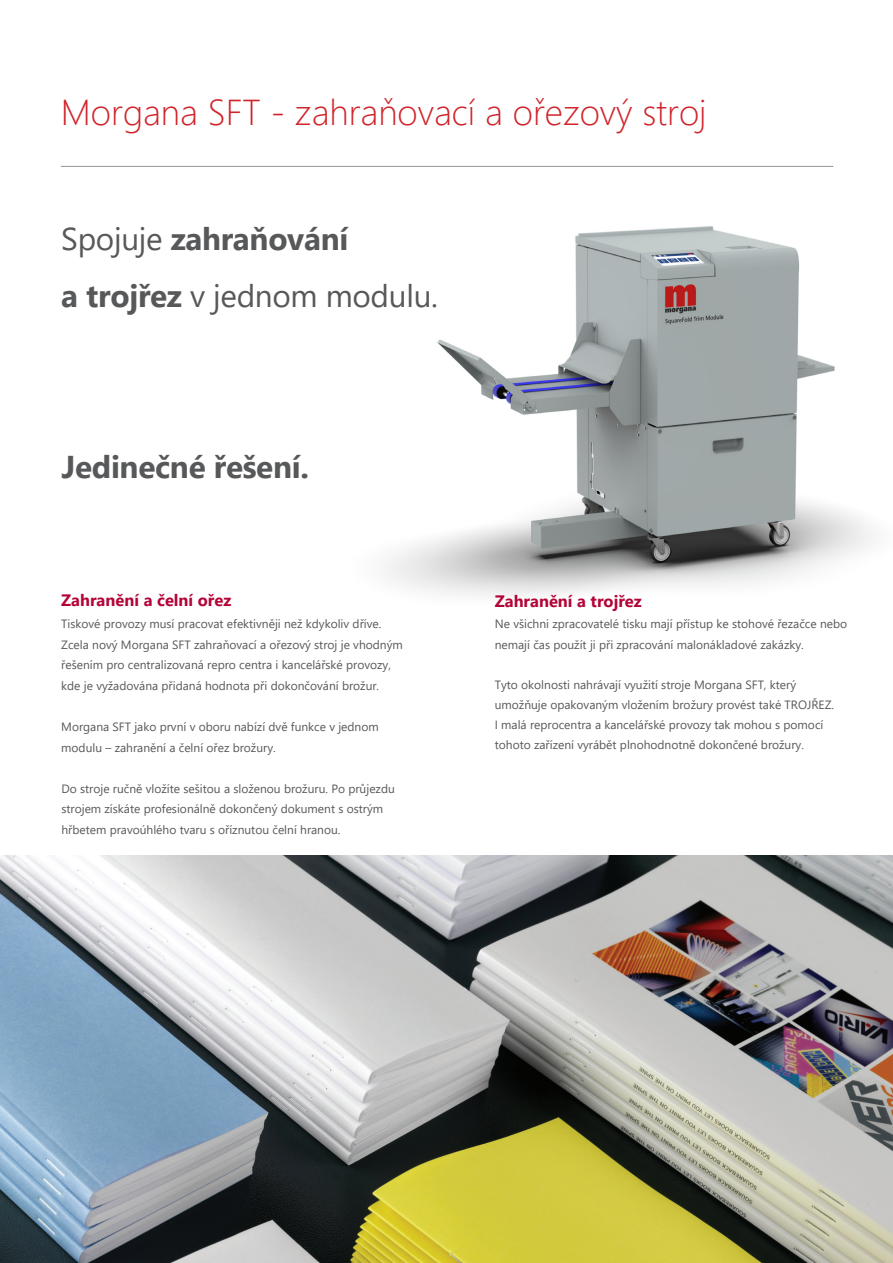
<style>
.page{position:relative;width:893px;height:1263px;background:#fff}
.page>*{position:absolute;margin:0;border:0;box-sizing:border-box;transform-origin:0 0}
.t1{font:300 36px "Segoe UI";color:#d1232a}
.t2{font:31.5px/57px "Segoe UI";letter-spacing:-.01em;color:#57585a}
.t3{font:700 31.5px "Segoe UI";letter-spacing:-.01em;color:#57585a}
.Main_body_text_v2_12{font:700 16.5px "Segoe UI";color:#b30437}
.Main_body_text_v2_12-2{font:12px/20.5px "Segoe UI";color:#57585a}
.s1{font-weight:700}
</style>
<div class="page">
<img style="left:385px;top:226px;width:487px;height:369px">
<img style="left:0;top:856px;width:893px;height:407px">
<hr style="left:61px;top:166px;width:772px;height:1px;background:#939598">
<p class="t1" style="left:61px;top:78px;width:647px">Morgana SFT - zahraňovací a ořezový stroj</p>
<p class="t2" style="left:61px;top:207px;width:378px">Spojuje <span class="s1">zahraňování<br>a trojřez</span> v jednom modulu.</p>
<p class="t3" style="left:61px;top:437px;width:249px">Jedinečné řešení.</p>
<p class="Main_body_text_v2_12" style="left:61px;top:584px;width:172px">Zahranění a čelní ořez</p>
<p class="Main_body_text_v2_12-2" style="left:61px;top:613px;width:343px">Tiskové provozy musí pracovat efektivněji než kdykoliv dříve.<br>Zcela nový Morgana SFT zahraňovací a ořezový stroj je vhodným řešením pro centralizovaná repro centra i kancelářské provozy, kde je vyžadována přidaná hodnota při dokončování brožur.</p>
<p class="Main_body_text_v2_12-2" style="left:61px;top:716px;width:319px">Morgana SFT jako první v oboru nabízí dvě funkce v jednom modulu – zahranění a čelní ořez brožury.</p>
<p class="Main_body_text_v2_12-2" style="left:61px;top:777px;width:335px">Do stroje ručně vložíte sešitou a složenou brožuru. Po průjezdu strojem získáte profesionálně dokončený dokument s ostrým hřbetem pravoúhlého tvaru s oříznutou čelní hranou.</p>
<p class="Main_body_text_v2_12" style="left:495px;top:585px;width:148px">Zahranění a trojřez</p>
<p class="Main_body_text_v2_12-2" style="left:495px;top:613px;width:354px;line-height:20.1px">Ne všichni zpracovatelé tisku mají přístup ke stohové řezačce nebo nemají čas použít ji při zpracování malonákladové zakázky.</p>
<p class="Main_body_text_v2_12-2" style="left:495px;top:673px;width:341px;line-height:20.1px">Tyto okolnosti nahrávají využití stroje Morgana SFT, který umožňuje opakovaným vložením brožury provést také TROJŘEZ.<br>I malá reprocentra a kancelářské provozy tak mohou s pomocí tohoto zařízení vyrábět plnohodnotně dokončené brožury.</p>
</div>
